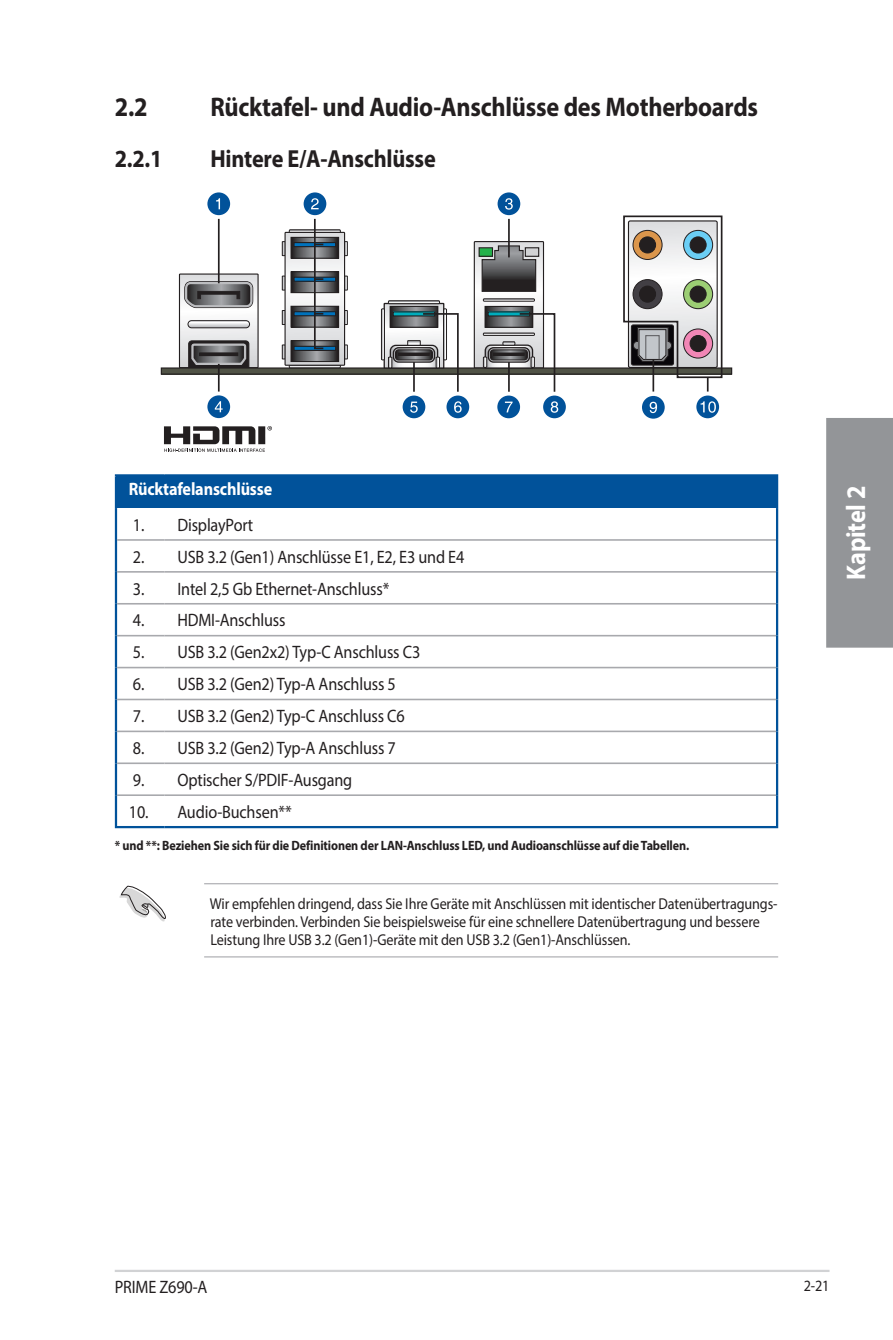
<style>
.page{position:relative;width:893px;height:1340px;background:#fff}
.page>*{position:absolute;margin:0;border:0;box-sizing:border-box;transform-origin:0 0}
.t1{font:700 27px "Myriad Pro";letter-spacing:-.01em;color:#231f20;scale:.9 1}
.t2{font:700 27px "Myriad Pro";letter-spacing:-.01em;color:#fff;scale:.9 1}
.t3{font:700 24.75px "Myriad Pro";letter-spacing:-.01em;color:#231f20;scale:.9 1}
.t4{font:18px "Myriad Pro";letter-spacing:-.01em;color:#231f20;scale:.9 1}
.t5{font:700 18px "Myriad Pro";letter-spacing:-.01em;color:#fff;scale:.9 1}
.t6{font:15.75px/18px "Myriad Pro";letter-spacing:-.01em;color:#231f20;scale:.9 1}
.t7{font:700 13.5px "Myriad Pro";letter-spacing:-.01em;color:#231f20;scale:.9 1}
</style>
<div class="page">
<hr style="left:115px;top:1269px;width:714px;height:2px;background:#d1d2d4">
<div style="left:826px;top:418px;width:67px;height:229px;background:#939598"></div>
<div style="left:116px;top:475px;width:661px;height:33px;background:#01529a"></div>
<hr style="left:776px;top:476px;width:2px;height:32px;background:#01529a">
<hr style="left:115px;top:474px;width:50px;height:2px;background:#01529a">
<hr style="left:115px;top:476px;width:2px;height:32px;background:#01529a">
<hr style="left:165px;top:474px;width:613px;height:2px;background:#01529a">
<hr style="left:115px;top:508px;width:2px;height:32px;background:#01529a">
<hr style="left:776px;top:508px;width:2px;height:32px;background:#01529a">
<hr style="left:115px;top:540px;width:2px;height:32px;background:#01529a">
<hr style="left:776px;top:540px;width:2px;height:32px;background:#01529a">
<hr style="left:115px;top:572px;width:2px;height:31px;background:#01529a">
<hr style="left:776px;top:572px;width:2px;height:31px;background:#01529a">
<hr style="left:115px;top:603px;width:2px;height:32px;background:#01529a">
<hr style="left:776px;top:603px;width:2px;height:32px;background:#01529a">
<hr style="left:115px;top:635px;width:2px;height:32px;background:#01529a">
<hr style="left:776px;top:635px;width:2px;height:32px;background:#01529a">
<hr style="left:115px;top:667px;width:2px;height:32px;background:#01529a">
<hr style="left:776px;top:667px;width:2px;height:32px;background:#01529a">
<hr style="left:115px;top:699px;width:2px;height:32px;background:#01529a">
<hr style="left:776px;top:699px;width:2px;height:32px;background:#01529a">
<hr style="left:115px;top:731px;width:2px;height:32px;background:#01529a">
<hr style="left:776px;top:731px;width:2px;height:32px;background:#01529a">
<hr style="left:115px;top:763px;width:2px;height:32px;background:#01529a">
<hr style="left:776px;top:763px;width:2px;height:32px;background:#01529a">
<hr style="left:115px;top:795px;width:2px;height:31px;background:#01529a">
<hr style="left:776px;top:795px;width:2px;height:31px;background:#01529a">
<hr style="left:115px;top:826px;width:50px;height:2px;background:#01529a">
<hr style="left:165px;top:826px;width:613px;height:2px;background:#01529a">
<hr style="left:117px;top:539px;width:48px;height:2px;background:#a8a9ad">
<hr style="left:165px;top:539px;width:611px;height:2px;background:#a8a9ad">
<hr style="left:117px;top:571px;width:48px;height:1px;background:#a8a9ad">
<hr style="left:165px;top:571px;width:611px;height:1px;background:#a8a9ad">
<hr style="left:117px;top:603px;width:48px;height:1px;background:#a8a9ad">
<hr style="left:165px;top:603px;width:611px;height:1px;background:#a8a9ad">
<hr style="left:117px;top:635px;width:48px;height:1px;background:#a8a9ad">
<hr style="left:165px;top:635px;width:611px;height:1px;background:#a8a9ad">
<hr style="left:117px;top:666px;width:48px;height:2px;background:#a8a9ad">
<hr style="left:165px;top:666px;width:611px;height:2px;background:#a8a9ad">
<hr style="left:117px;top:698px;width:48px;height:2px;background:#a8a9ad">
<hr style="left:165px;top:698px;width:611px;height:2px;background:#a8a9ad">
<hr style="left:117px;top:730px;width:48px;height:2px;background:#a8a9ad">
<hr style="left:165px;top:730px;width:611px;height:2px;background:#a8a9ad">
<hr style="left:117px;top:762px;width:48px;height:2px;background:#a8a9ad">
<hr style="left:165px;top:762px;width:611px;height:2px;background:#a8a9ad">
<hr style="left:117px;top:794px;width:48px;height:2px;background:#a8a9ad">
<hr style="left:165px;top:794px;width:611px;height:2px;background:#a8a9ad">
<hr style="left:204px;top:883px;width:574px;height:1px;background:#a8a9ad">
<hr style="left:204px;top:956px;width:574px;height:1px;background:#a8a9ad">
<svg style="left:119px;top:885px;width:47px;height:36px"></svg>
<div style="left:179px;top:273px;width:80px;height:95px;border:1px solid #231f20"></div>
<svg style="left:179px;top:274px;width:79px;height:93px"></svg>
<div style="left:161px;top:368px;width:571px;height:6px;background:#505346"></div>
<div style="left:161px;top:367px;width:571px;height:7px;border:1px solid #231f20"></div>
<div style="left:388px;top:300px;width:52px;height:4px;border:1px solid #231f20"></div>
<div style="left:381px;top:308px;width:4px;height:52px;border:1px solid #231f20"></div>
<div style="left:289px;top:364px;width:52px;height:4px;border:1px solid #231f20"></div>
<div style="left:497px;top:395px;width:23px;height:23px;background:#01529a;border-radius:50%"></div>
<svg style="left:505px;top:401px;width:8px;height:11px"></svg>
<hr style="left:218px;top:364px;width:2px;height:27px;background:#231f20">
<div style="left:207px;top:395px;width:23px;height:23px;background:#01529a;border-radius:50%"></div>
<svg style="left:215px;top:401px;width:8px;height:11px"></svg>
<div style="left:498px;top:192px;width:22px;height:23px;background:#01529a;border-radius:50%"></div>
<svg style="left:505px;top:198px;width:8px;height:12px"></svg>
<hr style="left:508px;top:219px;width:2px;height:38px;background:#231f20">
<div style="left:304px;top:192px;width:22px;height:23px;background:#01529a;border-radius:50%"></div>
<svg style="left:311px;top:198px;width:8px;height:11px"></svg>
<div style="left:207px;top:192px;width:23px;height:23px;background:#01529a;border-radius:50%"></div>
<svg style="left:216px;top:198px;width:4px;height:11px"></svg>
<hr style="left:218px;top:219px;width:2px;height:64px;background:#231f20">
<svg style="left:622px;top:215px;width:101px;height:176px"></svg>
<hr style="left:652px;top:359px;width:2px;height:32px;background:#231f20">
<div style="left:696px;top:395px;width:23px;height:23px;background:#01529a;border-radius:50%"></div>
<svg style="left:701px;top:401px;width:15px;height:12px"></svg>
<div style="left:403px;top:395px;width:22px;height:23px;background:#01529a;border-radius:50%"></div>
<svg style="left:410px;top:401px;width:8px;height:12px"></svg>
<svg style="left:384px;top:303px;width:76px;height:89px"></svg>
<div style="left:446px;top:395px;width:23px;height:23px;background:#01529a;border-radius:50%"></div>
<svg style="left:454px;top:401px;width:8px;height:12px"></svg>
<svg style="left:474px;top:241px;width:82px;height:151px"></svg>
<div style="left:543px;top:395px;width:23px;height:23px;background:#01529a;border-radius:50%"></div>
<svg style="left:551px;top:401px;width:7px;height:12px"></svg>
<svg style="left:282px;top:218px;width:66px;height:147px"></svg>
<div style="left:642px;top:396px;width:23px;height:22px;background:#01529a;border-radius:50%"></div>
<svg style="left:650px;top:402px;width:7px;height:11px"></svg>
<svg style="left:164px;top:426px;width:108px;height:26px"></svg>
<h1 class="t1" style="left:115px;top:89px;width:38px">2.2</h1>
<h1 class="t1" style="left:210px;top:89px;width:610px">Rücktafel- und Audio-Anschlüsse des Motherboards</h1>
<h2 class="t3" style="left:115px;top:142px;width:55px">2.2.1</h2>
<h2 class="t3" style="left:210px;top:142px;width:252px">Hintere E/A-Anschlüsse</h2>
<p class="t5" style="left:129px;top:477px;width:161px">Rücktafelanschlüsse</p>
<p class="t4" style="left:133px;top:513px;width:135px">1. DisplayPort</p>
<p class="t4" style="left:133px;top:545px;width:370px">2. USB 3.2 (Gen1) Anschlüsse E1, E2, E3 und E4</p>
<p class="t4" style="left:133px;top:577px;width:286px">3. Intel 2,5 Gb Ethernet-Anschluss*</p>
<p class="t4" style="left:133px;top:609px;width:171px">4. HDMI-Anschluss</p>
<p class="t4" style="left:133px;top:641px;width:321px">5. USB 3.2 (Gen2x2) Typ-C Anschluss C3</p>
<p class="t4" style="left:133px;top:673px;width:294px">6. USB 3.2 (Gen2) Typ-A Anschluss 5</p>
<p class="t4" style="left:133px;top:705px;width:304px">7. USB 3.2 (Gen2) Typ-C Anschluss C6</p>
<p class="t4" style="left:133px;top:737px;width:294px">8. USB 3.2 (Gen2) Typ-A Anschluss 7</p>
<p class="t4" style="left:133px;top:769px;width:245px">9. Optischer S/PDIF-Ausgang</p>
<p class="t4" style="left:129px;top:800px;width:182px">10. Audio-Buchsen**</p>
<p class="t7" style="left:115px;top:837px;width:640px">* und **: Beziehen Sie sich für die Definitionen der LAN-Anschluss LED, und Audioanschlüsse auf die Tabellen.</p>
<p class="t6" style="left:210px;top:894px;width:632px">Wir empfehlen dringend, dass Sie Ihre Geräte mit Anschlüssen mit identischer Datenübertragungs&shy;rate verbinden. Verbinden Sie beispielsweise für eine schnellere Datenübertragung und bessere<br>Leistung Ihre USB 3.2 (Gen1)-Geräte mit den USB 3.2 (Gen1)-Anschlüssen.</p>
<h1 class="t2" style="left:838px;top:579px;width:106px;rotate:-90deg">Kapitel 2</h1>
<p class="t4" style="left:115px;top:1275px;width:104px">PRIME Z690-A</p>
<p class="t6" style="left:804px;top:1276px;width:30px">2-21</p>
</div>
